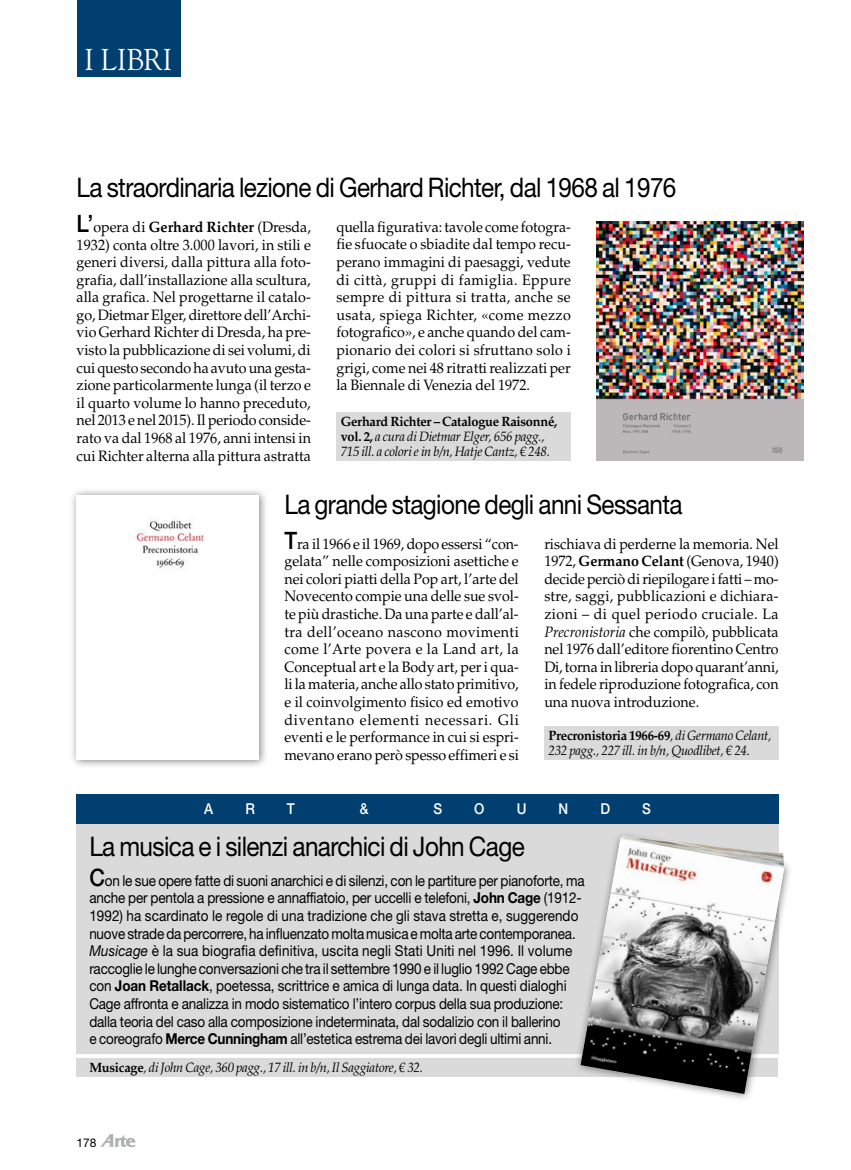
<style>
.page{position:relative;width:851px;height:1170px;background:#fff}
.page>*{position:absolute;margin:0;border:0;box-sizing:border-box;transform-origin:0 0}
.t1{font:30px "Goudy Std";color:#fff;scale:.95 1}
.t2{font:27px "Helvetica Neue LT Std";letter-spacing:-.025em;color:#000;scale:.9 1}
.t3{font:15px/17.5px "Palatino LT Std";color:#000;text-align:justify;scale:.95 1}
.t4{font:15px/17.5px "Helvetica Neue LT Std";letter-spacing:-.015em;color:#000;scale:.9 1}
.t5{font:500 15px "Helvetica Neue LT Std";color:#fff;scale:.9 1}
.t6{font:italic 13.5px/15px "Palatino LT Std";letter-spacing:-.02em;color:#000;scale:.95 1}
.t7{font:12px "Helvetica Neue LT Std";color:#000}
.s1{font-family:"Helvetica Neue LT Std";font-weight:500;font-size:24px}
.s2{font-weight:700}
.s3{font-weight:700;font-style:normal}
.s4{font-style:italic}
.s5{font-weight:500;font-size:24px}
</style>
<div class="page">
<div style="left:69px;top:488px;width:199px;height:281px;background:#000;opacity:.5"></div>
<img style="left:77px;top:495px;width:182px;height:264px">
<img style="left:596px;top:221px;width:207px;height:239px">
<div style="left:77px;top:795px;width:701px;height:258px;background:#dadada"></div>
<div style="left:77px;top:1057px;width:701px;height:19px;background:#dadada"></div>
<div style="left:77px;top:794px;width:701px;height:29px;background:#003f6f"></div>
<div style="left:544px;top:726px;width:234px;height:33px;background:#dadada"></div>
<div style="left:573px;top:830px;width:220px;height:272px;background:#000;opacity:.5"></div>
<img style="left:580px;top:837px;width:204px;height:256px">
<div style="left:336px;top:412px;width:234px;height:48px;background:#dadada"></div>
<img style="left:620px;top:835px;width:47px;height:12px">
<svg style="left:100px;top:1134px;width:35px;height:13px"></svg>
<div style="left:77px;top:0;width:103px;height:77px;background:#003f6f"></div>
<h1 class="t1" style="left:84px;top:40px;width:94px">I LIBRI</h1>
<h2 class="t2" style="left:77px;top:171px;width:668px">La straordinaria lezione di Gerhard Richter, dal 1968 al 1976</h2>
<p class="t3" style="left:77px;top:218px;width:248px"><span class="s1">L’</span>opera di <span class="s2">Gerhard Richter</span> (Dresda, 1932) conta oltre 3.000 lavori, in stili e generi diversi, dalla pittura alla foto&shy;grafia, dall’installazione alla scultura, alla grafica. Nel progettarne il catalo&shy;go, Dietmar Elger, direttore dell’Archi&shy;vio Gerhard Richter di Dresda, ha pre&shy;visto la pubblicazione di sei volumi, di cui questo secondo ha avuto una gesta&shy;zione particolarmente lunga (il terzo e il quarto volume lo hanno preceduto, nel 2013 e nel 2015). Il periodo conside&shy;rato va dal 1968 al 1976, anni intensi in cui Richter alterna alla pittura astratta</p>
<p class="t3" style="left:336px;top:218px;width:248px">quella figurativa: tavole come fotogra&shy;fie sfuocate o sbiadite dal tempo recu&shy;perano immagini di paesaggi, vedute di città, gruppi di famiglia. Eppure sempre di pittura si tratta, anche se usata, spiega Richter, «come mezzo fotografico», e anche quando del cam&shy;pionario dei colori si sfruttano solo i grigi, come nei 48 ritratti realizzati per la Biennale di Venezia del 1972.</p>
<p class="t6" style="left:340px;top:414px;width:229px"><span class="s3">Gerhard Richter – Catalogue Raisonné, vol. 2,</span> a cura di Dietmar Elger, 656 pagg.,<br>715 ill. a colori e in b/n, Hatje Cantz, € 248.</p>
<h2 class="t2" style="left:284px;top:488px;width:444px">La grande stagione degli anni Sessanta</h2>
<p class="t3" style="left:284px;top:535px;width:248px"><span class="s1">T</span>ra il 1966 e il 1969, dopo essersi “con&shy;gelata” nelle composizioni asettiche e nei colori piatti della Pop art, l’arte del Novecento compie una delle sue svol&shy;te più drastiche. Da una parte e dall’al&shy;tra dell’oceano nascono movimenti come l’Arte povera e la Land art, la Conceptual art e la Body art, per i qua&shy;li la materia, anche allo stato primitivo, e il coinvolgimento fisico ed emotivo diventano elementi necessari. Gli eventi e le performance in cui si espri&shy;mevano erano però spesso effimeri e si</p>
<p class="t3" style="left:544px;top:535px;width:248px">rischiava di perderne la memoria. Nel 1972, <span class="s2">Germano Celant</span> (Genova, 1940) decide perciò di riepilogare i fatti – mo&shy;stre, saggi, pubblicazioni e dichiara&shy;zioni – di quel periodo cruciale. La <span class="s4">Precronistoria</span> che compilò, pubblicata nel 1976 dall’editore fiorentino Centro Di, torna in libreria dopo quarant’anni, in fedele riproduzione fotografica, con una nuova introduzione.</p>
<p class="t6" style="left:548px;top:728px;width:236px"><span class="s3">Precronistoria 1966-69</span>, di Germano Celant,<br>232 pagg., 227 ill. in b/n, Quodlibet, € 24.</p>
<p class="t5" style="left:204px;top:800px;width:12px">A</p>
<p class="t5" style="left:245px;top:800px;width:12px">R</p>
<p class="t5" style="left:287px;top:800px;width:10px">T</p>
<p class="t5" style="left:359px;top:800px;width:11px">&amp;</p>
<p class="t5" style="left:433px;top:800px;width:11px">S</p>
<p class="t5" style="left:474px;top:800px;width:13px">O</p>
<p class="t5" style="left:516px;top:800px;width:12px">U</p>
<p class="t5" style="left:558px;top:800px;width:12px">N</p>
<p class="t5" style="left:600px;top:800px;width:12px">D</p>
<p class="t5" style="left:642px;top:800px;width:11px">S</p>
<h2 class="t2" style="left:89px;top:830px;width:485px">La musica e i silenzi anarchici di John Cage</h2>
<p class="t4" style="left:89px;top:871px;width:551px"><span class="s5">C</span>on le sue opere fatte di suoni anarchici e di silenzi, con le partiture per pianoforte, ma anche per pentola a pressione e annaffiatoio, per uccelli e telefoni, <span class="s2">John Cage</span> (1912- 1992) ha scardinato le regole di una tradizione che gli stava stretta e, suggerendo nuove strade da percorrere, ha influenzato molta musica e molta arte contemporanea.<br><span class="s4">Musicage</span> è la sua biografia definitiva, uscita negli Stati Uniti nel 1996. Il volume raccoglie le lunghe conversazioni che tra il settembre 1990 e il luglio 1992 Cage ebbe con <span class="s2">Joan Retallack</span>, poetessa, scrittrice e amica di lunga data. In questi dialoghi Cage affronta e analizza in modo sistematico l’intero corpus della sua produzione: dalla teoria del caso alla composizione indeterminata, dal sodalizio con il ballerino<br>e coreografo <span class="s2">Merce Cunningham</span> all’estetica estrema dei lavori degli ultimi anni.</p>
<p class="t6" style="left:89px;top:1060px;width:352px"><span class="s3">Musicage</span>, di John Cage, 360 pagg., 17 ill. in b/n, Il Saggiatore, € 32.</p>
<p class="t7" style="left:77px;top:1135px;width:22px">178</p>
</div>
